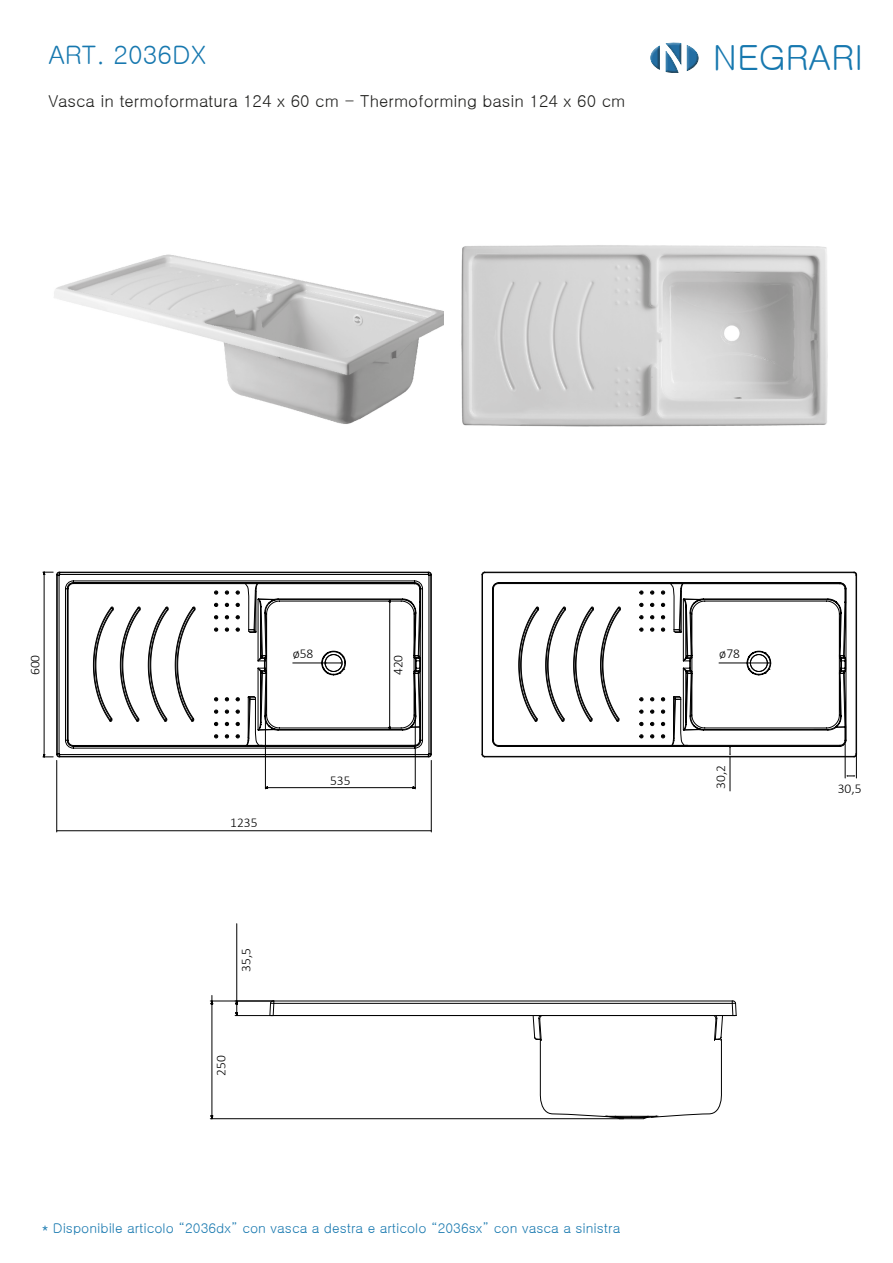
<style>
.page{position:relative;width:893px;height:1263px;background:#fff}
.page>*{position:absolute;margin:0;border:0;box-sizing:border-box;transform-origin:0 0}
.t1{font:34.65px "Gulim";color:#1778af}
.t2{font:25.5px "Gulim";color:#1778af}
.t3{font:16.5px "Gulim";color:#1d1d1b}
.t4{font:13.5px "Gulim";color:#1778af}
.t5{font:300 13.5px "Calibri";color:#010101}
</style>
<div class="page">
<svg style="left:651px;top:43px;width:47px;height:30px"></svg>
<hr style="left:59px;top:757px;width:370px;height:1px;background:#010101">
<hr style="left:265px;top:787px;width:150px;height:1px;background:#010101">
<hr style="left:265px;top:716px;width:1px;height:73px;background:#010101">
<hr style="left:415px;top:716px;width:1px;height:73px;background:#010101">
<hr style="left:44px;top:572px;width:1px;height:185px;background:#010101">
<svg style="left:43px;top:754px;width:17px;height:4px"></svg>
<svg style="left:43px;top:572px;width:11px;height:3px"></svg>
<hr style="left:57px;top:830px;width:374px;height:1px;background:#010101">
<hr style="left:431px;top:760px;width:1px;height:72px;background:#010101">
<hr style="left:56px;top:760px;width:1px;height:72px;background:#010101">
<svg style="left:56px;top:572px;width:376px;height:185px"></svg>
<svg style="left:68px;top:583px;width:146px;height:163px"></svg>
<svg style="left:93px;top:607px;width:21px;height:115px"></svg>
<hr style="left:274px;top:1003px;width:458px;height:1px;background:#010101">
<hr style="left:274px;top:1001px;width:458px;height:1px;background:#010101">
<hr style="left:273px;top:1015px;width:460px;height:1px;background:#010101">
<hr style="left:212px;top:995px;width:1px;height:124px;background:#010101">
<hr style="left:210px;top:1001px;width:64px;height:1px;background:#010101">
<hr style="left:210px;top:1118px;width:414px;height:1px;background:#010101">
<hr style="left:236px;top:924px;width:1px;height:91px;background:#010101">
<hr style="left:235px;top:1015px;width:38px;height:1px;background:#010101">
<svg style="left:270px;top:1001px;width:5px;height:14px"></svg>
<svg style="left:732px;top:1001px;width:4px;height:15px"></svg>
<img style="left:54px;top:254px;width:390px;height:170px">
<img style="left:461px;top:245px;width:367px;height:182px">
<svg style="left:120px;top:607px;width:21px;height:115px"></svg>
<svg style="left:148px;top:607px;width:20px;height:115px"></svg>
<svg style="left:175px;top:607px;width:20px;height:115px"></svg>
<svg style="left:214px;top:581px;width:209px;height:167px"></svg>
<hr style="left:484px;top:757px;width:370px;height:1px;background:#010101">
<svg style="left:482px;top:572px;width:375px;height:185px"></svg>
<svg style="left:493px;top:583px;width:146px;height:163px"></svg>
<svg style="left:518px;top:607px;width:21px;height:115px"></svg>
<svg style="left:545px;top:607px;width:21px;height:115px"></svg>
<svg style="left:573px;top:607px;width:21px;height:115px"></svg>
<svg style="left:600px;top:607px;width:21px;height:115px"></svg>
<hr style="left:730px;top:757px;width:1px;height:34px;background:#010101">
<svg style="left:639px;top:582px;width:218px;height:196px"></svg>
<svg style="left:533px;top:1016px;width:190px;height:103px"></svg>
<h2 class="t2" style="left:48px;top:42px;width:160px">ART. 2036DX</h2>
<p class="t3" style="left:48px;top:93px;width:578px">Vasca in termoformatura 124 x 60 cm - Thermoforming basin 124 x 60 cm</p>
<h1 class="t1" style="left:713px;top:41px;width:152px">NEGRARI</h1>
<p class="t5" style="left:293px;top:645px;width:22px">ø58</p>
<p class="t5" style="left:27px;top:675px;width:22px;rotate:-90deg">600</p>
<p class="t5" style="left:390px;top:675px;width:22px;rotate:-90deg">420</p>
<p class="t5" style="left:230px;top:814px;width:29px">1235</p>
<p class="t5" style="left:237px;top:972px;width:25px;rotate:-90deg">35,5</p>
<p class="t5" style="left:213px;top:1076px;width:22px;rotate:-90deg">250</p>
<p class="t5" style="left:330px;top:772px;width:22px">535</p>
<p class="t4" style="left:42px;top:1221px;width:580px">* Disponibile articolo “2036dx” con vasca a destra e articolo “2036sx” con vasca a sinistra</p>
<p class="t5" style="left:719px;top:645px;width:22px">ø78</p>
<p class="t5" style="left:712px;top:789px;width:25px;rotate:-90deg">30,2</p>
<p class="t5" style="left:838px;top:780px;width:25px">30,5</p>
</div>
